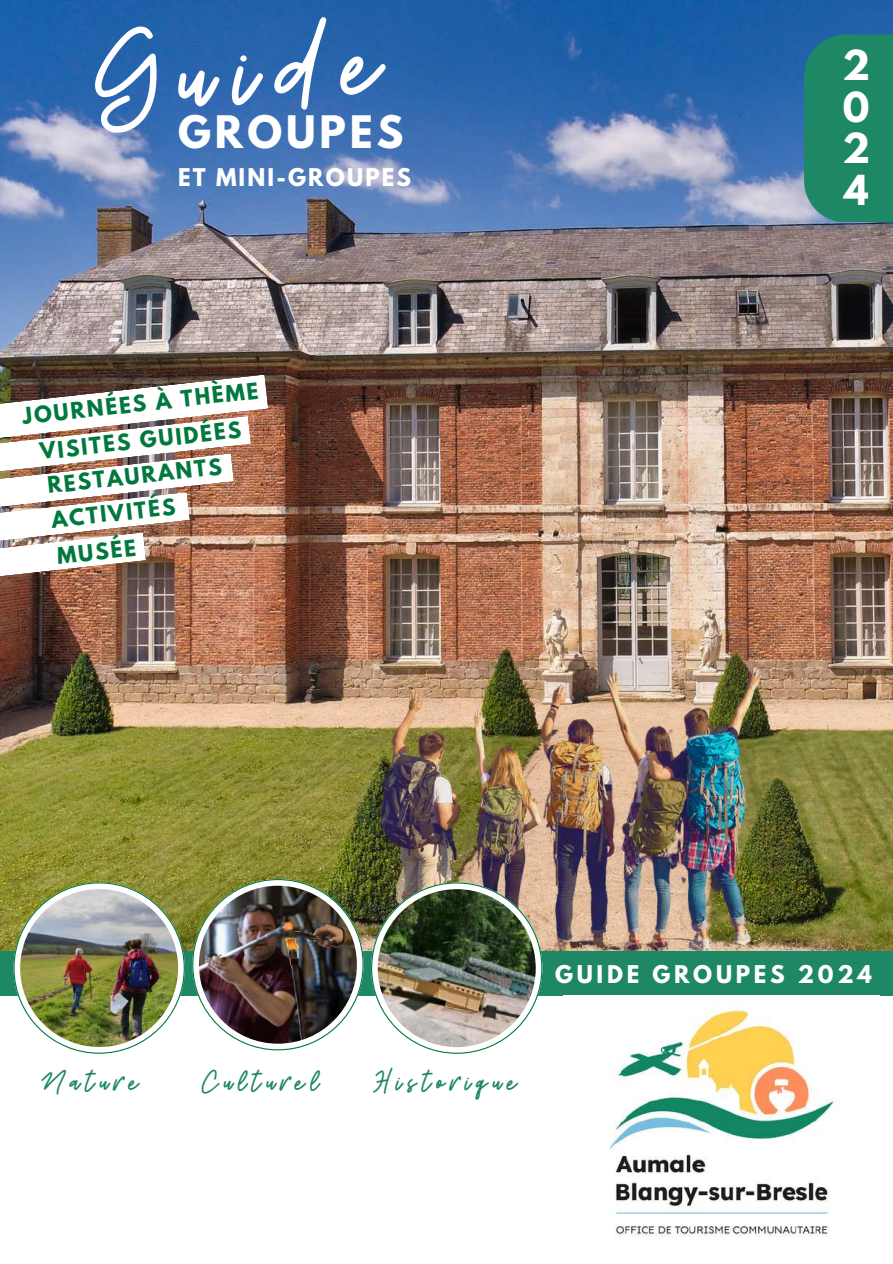
<style>
.page{position:relative;width:893px;height:1264px;background:#fff}
.page>*{position:absolute;margin:0;border:0;box-sizing:border-box;transform-origin:0 0}
.t1{font:125.85px "Beauty Salon Script";color:#fff}
.t2{font:700 39.6px "League Spartan";letter-spacing:.1em;color:#fff}
.t3{font:700 36.6px/41.7px "League Spartan";color:#fff;text-align:justify}
.t4{font:32.25px "Beauty Salon Script";letter-spacing:.17em;color:#1e8766}
.t5{font:700 21.6px "League Spartan";letter-spacing:.17em;color:#fff}
.t6{font:700 21.6px "League Spartan";letter-spacing:.1em;color:#fff}
.t7{font:700 20.1px "League Spartan";color:#00793e}
</style>
<div class="page">
<img style="left:0;top:0;width:892px;height:950px">
<img style="left:185px;top:471px;width:707px;height:525px">
<div style="left:0;top:950px;width:892px;height:45px;background:#1e8766"></div>
<img style="left:192px;top:879px;width:171px;height:171px">
<img style="left:564px;top:995px;width:315px;height:242px">
<div style="left:804px;top:34px;width:88px;height:188px;background:#1e8766"></div>
<svg style="left:13px;top:882px;width:171px;height:171px"></svg>
<img style="left:20px;top:889px;width:158px;height:158px;border-radius:50%">
<img style="left:199px;top:885px;width:158px;height:158px;border-radius:50%">
<img style="left:371px;top:882px;width:171px;height:171px">
<img style="left:378px;top:889px;width:157px;height:158px;border-radius:50%">
<img style="left:0;top:374px;width:268px;height:218px">
<h1 class="t1" style="left:89px;top:23px;width:288px;rotate:-5deg">Guide</h1>
<h2 class="t2" style="left:178px;top:112px;width:227px">GROUPES</h2>
<p class="t6" style="left:178px;top:167px;width:234px">ET MINI-GROUPES</p>
<p class="t7" style="left:22px;top:406px;width:238px;rotate:-6deg">JOURNÉES À THÈME</p>
<p class="t7" style="left:39px;top:441px;width:204px;rotate:-6deg">VISITES GUIDÉES</p>
<p class="t7" style="left:46px;top:475px;width:176px;rotate:-6deg">RESTAURANTS</p>
<p class="t7" style="left:50px;top:509px;width:126px;rotate:-6deg">ACTIVITÉS</p>
<p class="t7" style="left:56px;top:546px;width:81px;rotate:-6deg">MUSÉE</p>
<h3 class="t3" style="left:842px;top:49px;width:29px">2<br>0<br>2<br>4</h3>
<h3 class="t4" style="left:43px;top:1066px;width:97px">Nature</h3>
<h3 class="t4" style="left:202px;top:1066px;width:119px">Culturel</h3>
<h3 class="t4" style="left:375px;top:1066px;width:144px">Historique</h3>
<p class="t5" style="left:555px;top:963px;width:318px">GUIDE GROUPES 2024</p>
</div>
